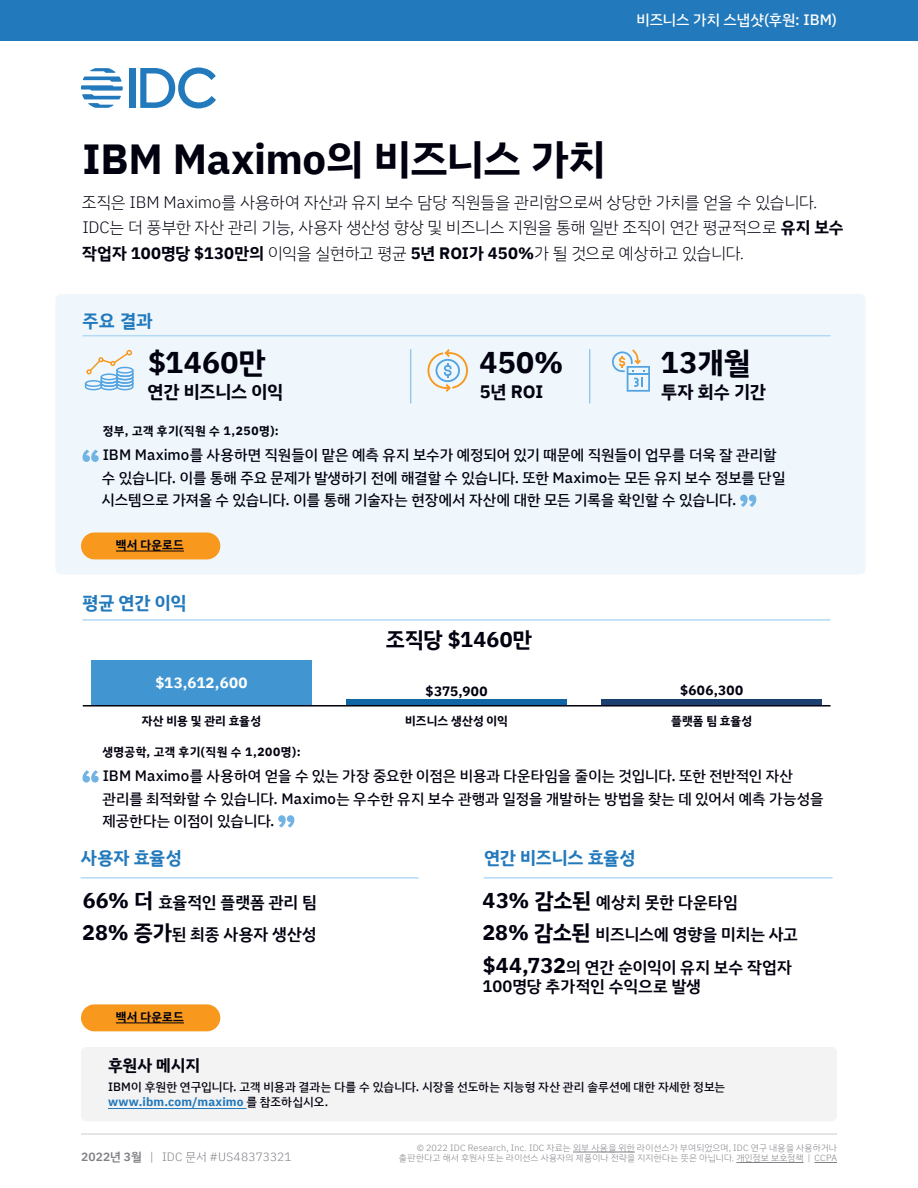
<style>
.page{position:relative;width:918px;height:1188px;background:#fff}
.page>*{position:absolute;margin:0;border:0;box-sizing:border-box;transform-origin:0 0}
.t1{font:700 42px "IBM Plex Sans KR";letter-spacing:-.01em;color:#01010f}
.t2{font:700 30px "IBM Plex Sans KR";letter-spacing:.01em;color:#01010f}
.t3{font:700 21.45px "IBM Plex Sans KR";letter-spacing:.01em;color:#01010f}
.t4{font:700 18px "IBM Plex Sans KR";letter-spacing:-.01em;color:#2279bc}
.t5{font:700 18px "IBM Plex Sans KR";letter-spacing:-.015em;color:#01010f}
.t6{font:300 16.5px/25.5px "IBM Plex Sans KR";letter-spacing:-.005em;color:#01010f}
.t7{font:600 16.5px/32.5px "IBM Plex Sans KR";color:#01010f}
.t8{font:700 16.5px "IBM Plex Sans KR";color:#01010f}
.t9{font:500 15px/22.5px "IBM Plex Sans KR";letter-spacing:.005em;color:#01010f}
.t10{font:500 15px "IBM Plex Sans KR";letter-spacing:-.005em;color:#fff}
.t11{font:700 15px "IBM Plex Sans KR";letter-spacing:.025em;color:#fff}
.t12{font:700 13.5px "IBM Plex Sans KR";letter-spacing:.025em;color:#01010f}
.t13{font:500 12px/15px "IBM Plex Sans KR";letter-spacing:.01em;color:#01010f}
.t14{font:700 12px "IBM Plex Sans KR";letter-spacing:.035em;color:#01010f}
.t15{font:300 12px "IBM Plex Sans KR";letter-spacing:.005em;color:#808087}
.t16{font:700 12px "IBM Plex Sans KR";letter-spacing:.005em;color:#01010f}
.t17{font:300 9px/10.5px "IBM Plex Sans KR";letter-spacing:.02em;color:#808087;text-align:right}
.s1{font-weight:700}
.s2{font-weight:700;font-size:21.45px}
.s3{font-weight:700;color:#2279bc}
.s4{font-weight:600}
</style>
<div class="page">
<div style="left:0;top:0;width:918px;height:40px;background:#2279bc"></div>
<div style="left:129px;top:68px;width:6px;height:40px;background:#2279bc"></div>
<svg style="left:140px;top:68px;width:76px;height:40px"></svg>
<svg style="left:81px;top:68px;width:42px;height:40px"></svg>
<hr style="left:573px;top:1152px;width:62px;height:1px;background:#808087">
<hr style="left:736px;top:1162px;width:67px;height:1px;background:#808087">
<svg style="left:815px;top:1162px;width:22px;height:1px"></svg>
<hr style="left:81px;top:1134px;width:756px;height:1px;background:#ccc">
<div style="left:55px;top:294px;width:811px;height:281px;background:#eff7fc;border-radius:5px"></div>
<svg style="left:83px;top:450px;width:16px;height:12px"></svg>
<svg style="left:740px;top:495px;width:16px;height:12px"></svg>
<svg style="left:83px;top:770px;width:16px;height:13px"></svg>
<svg style="left:278px;top:815px;width:16px;height:13px"></svg>
<hr style="left:484px;top:877px;width:348px;height:2px;background:#b2daf4">
<hr style="left:81px;top:877px;width:337px;height:2px;background:#b2daf4">
<hr style="left:82px;top:619px;width:749px;height:2px;background:#b2daf4">
<hr style="left:82px;top:335px;width:749px;height:1px;background:#b2daf4">
<svg style="left:428px;top:349px;width:40px;height:43px"></svg>
<svg style="left:612px;top:349px;width:38px;height:43px"></svg>
<div style="left:91px;top:660px;width:221px;height:45px;background:#4196d2"></div>
<div style="left:346px;top:699px;width:221px;height:6px;background:#1167a6"></div>
<div style="left:602px;top:699px;width:220px;height:6px;background:#1c3f72"></div>
<svg style="left:85px;top:350px;width:48px;height:40px"></svg>
<hr style="left:83px;top:705px;width:748px;height:2px;background:#01010f">
<hr style="left:411px;top:349px;width:1px;height:55px;background:#71b3e2">
<hr style="left:590px;top:349px;width:1px;height:55px;background:#71b3e2">
<div style="left:81px;top:1047px;width:756px;height:74px;background:#f3f3f3;border-radius:5px"></div>
<hr style="left:108px;top:1108px;width:138px;height:1px;background:#2279bc">
<div style="left:81px;top:532px;width:139px;height:27px;background:#f8981d;border-radius:13px"></div>
<hr style="left:116px;top:551px;width:68px;height:1px;background:#01010f">
<div style="left:81px;top:1004px;width:139px;height:27px;background:#f8981d;border-radius:13px"></div>
<hr style="left:116px;top:1023px;width:68px;height:1px;background:#01010f">
<p class="t10" style="left:637px;top:11px;width:202px">비즈니스 가치 스냅샷(후원: IBM)</p>
<h1 class="t1" style="left:82px;top:135px;width:525px">IBM Maximo의 비즈니스 가치</h1>
<p class="t6" style="left:82px;top:190px;width:763px">조직은 IBM Maximo를 사용하여 자산과 유지 보수 담당 직원들을 관리함으로써 상당한 가치를 얻을 수 있습니다.<br>IDC는 더 풍부한 자산 관리 기능, 사용자 생산성 향상 및 비즈니스 지원을 통해 일반 조직이 연간 평균적으로 <span class="s1">유지 보수 작업자 100명당 $130만의</span> 이익을 실현하고 평균 <span class="s1">5년 ROI가 450%</span>가 될 것으로 예상하고 있습니다.</p>
<p class="t4" style="left:82px;top:310px;width:72px">주요 결과</p>
<h2 class="t2" style="left:148px;top:345px;width:119px">$1460만</h2>
<p class="t5" style="left:148px;top:381px;width:137px">연간 비즈니스 이익</p>
<h2 class="t2" style="left:479px;top:345px;width:85px">450%</h2>
<p class="t5" style="left:480px;top:381px;width:65px">5년 ROI</p>
<h2 class="t2" style="left:660px;top:345px;width:92px">13개월</h2>
<p class="t5" style="left:661px;top:381px;width:106px">투자 회수 기간</p>
<p class="t14" style="left:103px;top:424px;width:178px">정부, 고객 후기(직원 수 1,250명):</p>
<p class="t9" style="left:102px;top:444px;width:685px">IBM Maximo를 사용하면 직원들이 맡은 예측 유지 보수가 예정되어 있기 때문에 직원들이 업무를 더욱 잘 관리할 수 있습니다. 이를 통해 주요 문제가 발생하기 전에 해결할 수 있습니다. 또한 Maximo는 모든 유지 보수 정보를 단일 시스템으로 가져올 수 있습니다. 이를 통해 기술자는 현장에서 자산에 대한 모든 기록을 확인할 수 있습니다.</p>
<p class="t14" style="left:116px;top:538px;width:70px">백서 다운로드</p>
<p class="t4" style="left:82px;top:592px;width:105px">평균 연간 이익</p>
<p class="t11" style="left:155px;top:674px;width:94px">$13,612,600</p>
<h3 class="t3" style="left:386px;top:627px;width:148px">조직당 $1460만</h3>
<p class="t12" style="left:426px;top:683px;width:63px">$375,900</p>
<p class="t12" style="left:680px;top:683px;width:65px">$606,300</p>
<p class="t14" style="left:142px;top:714px;width:121px">자산 비용 및 관리 효율성</p>
<p class="t16" style="left:405px;top:714px;width:104px">비즈니스 생산성 이익</p>
<p class="t14" style="left:671px;top:714px;width:83px">플랫폼 팀 효율성</p>
<p class="t14" style="left:103px;top:745px;width:200px">생명공학, 고객 후기(직원 수 1,200명):</p>
<p class="t9" style="left:102px;top:765px;width:723px">IBM Maximo를 사용하여 얻을 수 있는 가장 중요한 이점은 비용과 다운타임을 줄이는 것입니다. 또한 전반적인 자산 관리를 최적화할 수 있습니다. Maximo는 우수한 유지 보수 관행과 일정을 개발하는 방법을 찾는 데 있어서 예측 가능성을 제공한다는 이점이 있습니다.</p>
<p class="t4" style="left:81px;top:848px;width:102px">사용자 효율성</p>
<p class="t4" style="left:484px;top:848px;width:153px">연간 비즈니스 효율성</p>
<p class="t7" style="left:82px;top:886px;width:236px"><span class="s2">66% 더</span> 효율적인 플랫폼 관리 팀<br><span class="s2">28% 증가</span>된 최종 사용자 생산성</p>
<p class="t7" style="left:482px;top:886px;width:317px"><span class="s2">43% 감소된</span> 예상치 못한 다운타임<br><span class="s2">28% 감소된</span> 비즈니스에 영향을 미치는 사고 <span class="s2">$44,732</span>의 연간 순이익이 유지 보수 작업자</p>
<p class="t7" style="left:482px;top:970px;width:220px">100명당 추가적인 수익으로 발생</p>
<p class="t14" style="left:116px;top:1010px;width:70px">백서 다운로드</p>
<p class="t8" style="left:108px;top:1056px;width:94px">후원사 메시지</p>
<p class="t13" style="left:108px;top:1080px;width:619px">IBM이 후원한 연구입니다. 고객 비용과 결과는 다를 수 있습니다. 시장을 선도하는 지능형 자산 관리 솔루션에 대한 자세한 정보는 <span class="s3">www.ibm.com/maximo</span> 를 참조하십시오.</p>
<p class="t15" style="left:81px;top:1150px;width:212px"><span class="s4">2022년 3월</span> | IDC 문서 #US48373321</p>
<p class="t17" style="left:399px;top:1142px;width:440px">© 2022 IDC Research, Inc. IDC 자료는 외부 사용을 위한 라이선스가 부여되었으며, IDC 연구 내용을 사용하거나 출판한다고 해서 후원사 또는 라이선스 사용자의 제품이나 전략을 지지한다는 뜻은 아닙니다. 개인정보 보호정책 | CCPA</p>
</div>
